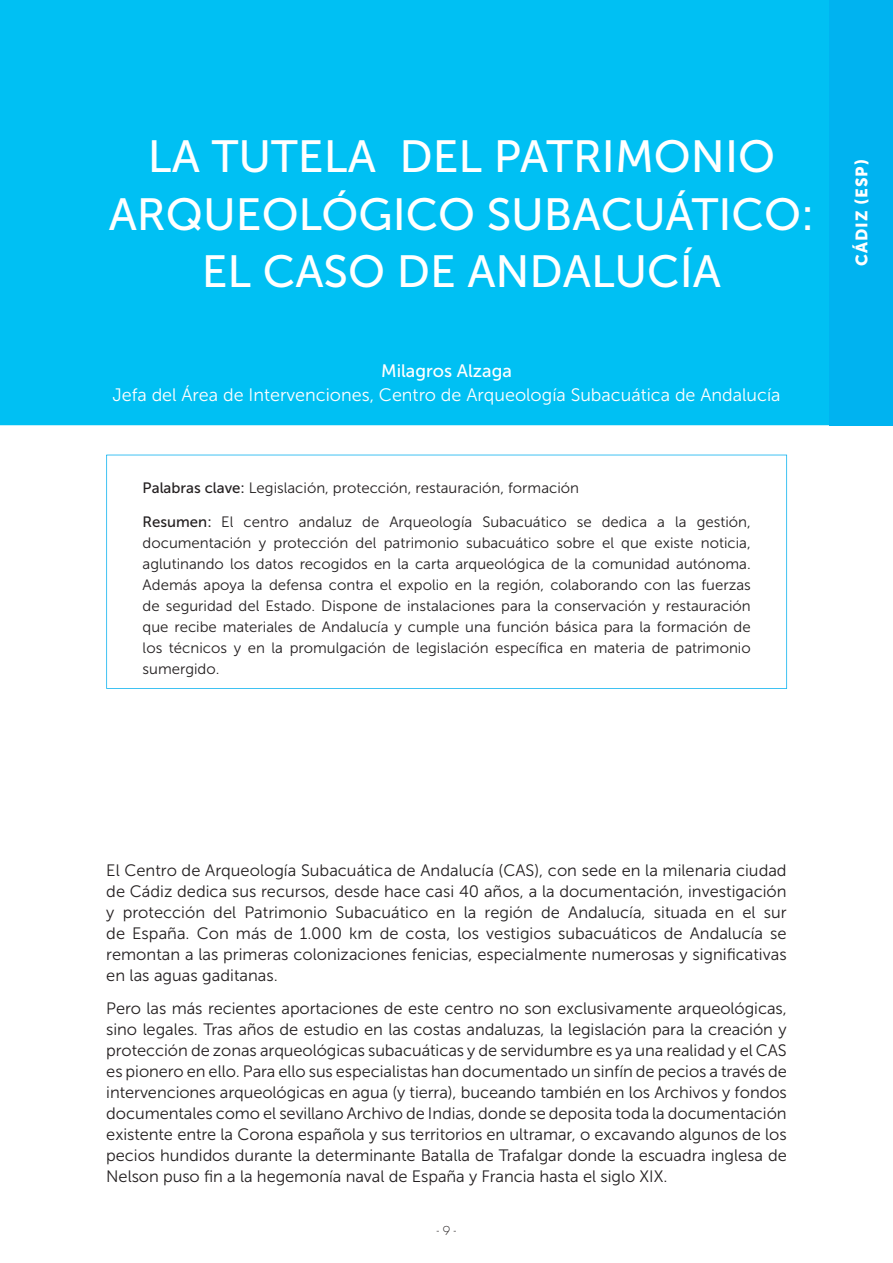
<style>
.page{position:relative;width:893px;height:1263px;background:#fff}
.page>*{position:absolute;margin:0;border:0;box-sizing:border-box;transform-origin:0 0}
.t1{font:45px/57px "Museo Sans 500";color:#fff;text-align:center}
.t2{font:18px "Museo Sans 300";color:#fff}
.t3{font:18px "Museo Sans 500";color:#fff}
.t4{font:16.5px/21px "Museo Sans 300";letter-spacing:-.005em;color:#231f20;text-align:justify}
.t5{font:16.5px "Museo Sans 900";letter-spacing:.06em;color:#fff}
.t6{font:15px/21px "Museo Sans 300";color:#231f20;text-align:justify}
.t7{font:300 12px "Futura Std";color:#231f20}
.s1{font-family:"Museo Sans 500"}
</style>
<div class="page">
<div style="left:0;top:0;width:829px;height:425px;background:#00c0f3"></div>
<svg style="left:106px;top:455px;width:681px;height:234px"></svg>
<div style="left:829px;top:0;width:64px;height:425px;background:#00b3f0"></div>
<h1 class="t1" style="left:109px;top:133px;width:707px">LA TUTELA DEL PATRIMONIO<br>ARQUEOLÓGICO SUBACUÁTICO:<br>EL CASO DE ANDALUCÍA</h1>
<p class="t3" style="left:381px;top:364px;width:132px">Milagros Alzaga</p>
<p class="t2" style="left:112px;top:388px;width:670px">Jefa del Área de Intervenciones, Centro de Arqueología Subacuática de Andalucía</p>
<p class="t6" style="left:143px;top:479px;width:438px"><span class="s1">Palabras clave:</span> Legislación, protección, restauración, formación</p>
<p class="t6" style="left:143px;top:513px;width:610px"><span class="s1">Resumen:</span> El centro andaluz de Arqueología Subacuático se dedica a la gestión, documentación y protección del patrimonio subacuático sobre el que existe noticia, aglutinando los datos recogidos en la carta arqueológica de la comunidad autónoma.<br>Además apoya la defensa contra el expolio en la región, colaborando con las fuerzas de seguridad del Estado. Dispone de instalaciones para la conservación y restauración que recibe materiales de Andalucía y cumple una función básica para la formación de los técnicos y en la promulgación de legislación específica en materia de patrimonio sumergido.</p>
<p class="t5" style="left:856px;top:266px;width:109px;rotate:-90deg">CÁDIZ (ESP)</p>
<p class="t4" style="left:106px;top:861px;width:682px">El Centro de Arqueología Subacuática de Andalucía (CAS), con sede en la milenaria ciudad de Cádiz dedica sus recursos, desde hace casi 40 años, a la documentación, investigación y protección del Patrimonio Subacuático en la región de Andalucía, situada en el sur de España. Con más de 1.000 km de costa, los vestigios subacuáticos de Andalucía se remontan a las primeras colonizaciones fenicias, especialmente numerosas y significativas en las aguas gaditanas.</p>
<p class="t4" style="left:106px;top:1000px;width:682px">Pero las más recientes aportaciones de este centro no son exclusivamente arqueológicas, sino legales. Tras años de estudio en las costas andaluzas, la legislación para la creación y protección de zonas arqueológicas subacuáticas y de servidumbre es ya una realidad y el CAS es pionero en ello. Para ello sus especialistas han documentado un sinfín de pecios a través de intervenciones arqueológicas en agua (y tierra), buceando también en los Archivos y fondos documentales como el sevillano Archivo de Indias, donde se deposita toda la documentación existente entre la Corona española y sus territorios en ultramar, o excavando algunos de los pecios hundidos durante la determinante Batalla de Trafalgar donde la escuadra inglesa de Nelson puso fin a la hegemonía naval de España y Francia hasta el siglo XIX.</p>
<p class="t7" style="left:437px;top:1225px;width:21px">- 9 -</p>
</div>
